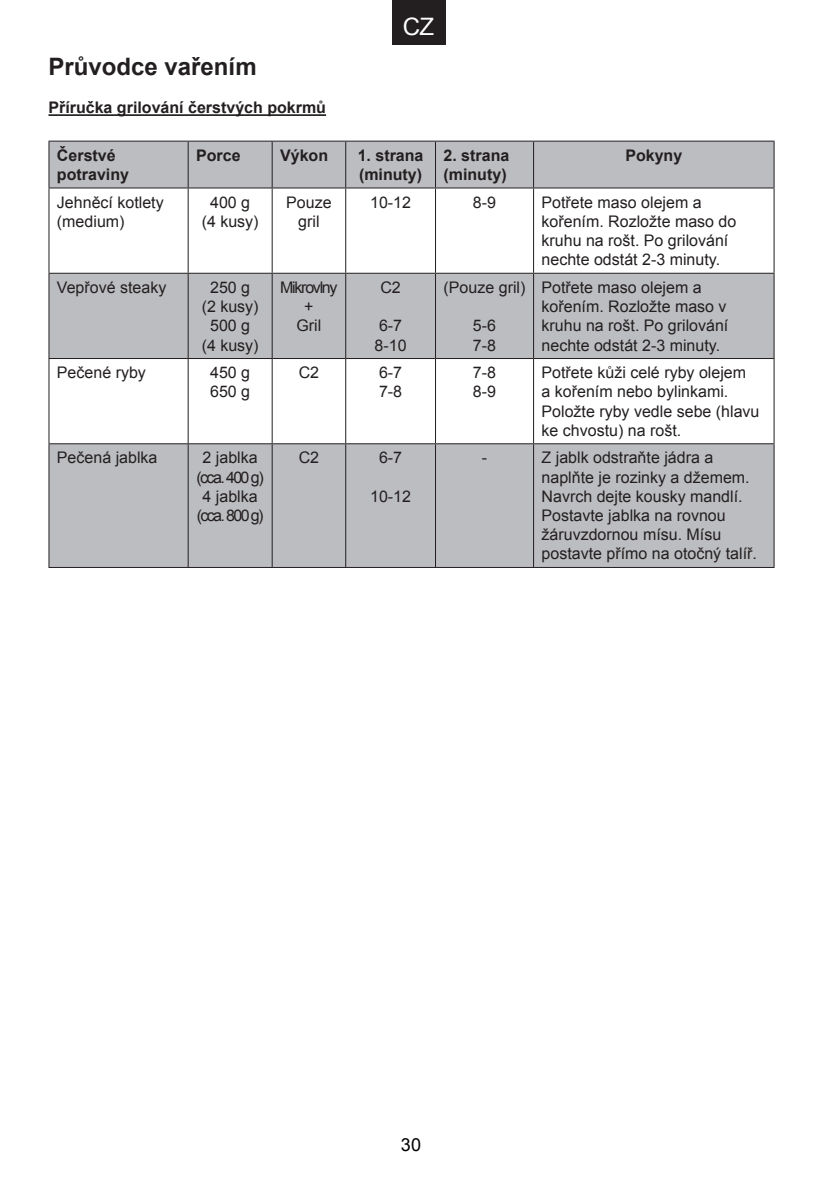
<style>
.page{position:relative;width:822px;height:1191px;background:#fff}
.page>*{position:absolute;margin:0;border:0;box-sizing:border-box;transform-origin:0 0}
.t1{font:700 24px "Arial";color:#231f20}
.t2{font:24px "Arial";color:#fff}
.t3{font:18px "Arial";color:#000}
.t4{font:16px/19.2px "Arial";color:#231f20}
.t5{font:700 16px/19.2px "Arial";color:#231f20}
.t6{font:16px/19.2px "Arial";letter-spacing:-.08em;color:#231f20;text-align:center}
</style>
<div class="page">
<hr style="left:48px;top:114px;width:278px;height:2px;background:#231f20">
<svg style="left:49px;top:142px;width:724px;height:425px;fill:#bcbdc0"></svg>
<hr style="left:48px;top:141px;width:140px;height:1px;background:#231f20">
<hr style="left:48px;top:142px;width:1px;height:45px;background:#231f20">
<hr style="left:188px;top:141px;width:84px;height:1px;background:#231f20">
<hr style="left:188px;top:142px;width:1px;height:45px;background:#231f20">
<hr style="left:272px;top:141px;width:74px;height:1px;background:#231f20">
<hr style="left:272px;top:142px;width:1px;height:45px;background:#231f20">
<hr style="left:346px;top:141px;width:89px;height:1px;background:#231f20">
<hr style="left:345px;top:142px;width:1px;height:45px;background:#231f20">
<hr style="left:435px;top:141px;width:98px;height:1px;background:#231f20">
<hr style="left:435px;top:142px;width:1px;height:45px;background:#231f20">
<hr style="left:533px;top:141px;width:241px;height:1px;background:#231f20">
<hr style="left:533px;top:142px;width:1px;height:45px;background:#231f20">
<hr style="left:773px;top:142px;width:1px;height:45px;background:#231f20">
<hr style="left:48px;top:187px;width:140px;height:1px;background:#231f20">
<hr style="left:48px;top:188px;width:1px;height:85px;background:#231f20">
<hr style="left:188px;top:187px;width:84px;height:1px;background:#231f20">
<hr style="left:188px;top:188px;width:1px;height:85px;background:#231f20">
<hr style="left:272px;top:187px;width:74px;height:1px;background:#231f20">
<hr style="left:272px;top:188px;width:1px;height:85px;background:#231f20">
<hr style="left:346px;top:187px;width:89px;height:1px;background:#231f20">
<hr style="left:345px;top:188px;width:1px;height:85px;background:#231f20">
<hr style="left:435px;top:187px;width:98px;height:1px;background:#231f20">
<hr style="left:435px;top:188px;width:1px;height:85px;background:#231f20">
<hr style="left:533px;top:187px;width:241px;height:1px;background:#231f20">
<hr style="left:533px;top:188px;width:1px;height:85px;background:#231f20">
<hr style="left:773px;top:188px;width:1px;height:85px;background:#231f20">
<hr style="left:48px;top:273px;width:140px;height:1px;background:#231f20">
<hr style="left:48px;top:274px;width:1px;height:84px;background:#231f20">
<hr style="left:188px;top:273px;width:84px;height:1px;background:#231f20">
<hr style="left:188px;top:274px;width:1px;height:84px;background:#231f20">
<hr style="left:272px;top:273px;width:74px;height:1px;background:#231f20">
<hr style="left:272px;top:274px;width:1px;height:84px;background:#231f20">
<hr style="left:346px;top:273px;width:89px;height:1px;background:#231f20">
<hr style="left:345px;top:274px;width:1px;height:84px;background:#231f20">
<hr style="left:435px;top:273px;width:98px;height:1px;background:#231f20">
<hr style="left:435px;top:274px;width:1px;height:84px;background:#231f20">
<hr style="left:533px;top:273px;width:241px;height:1px;background:#231f20">
<hr style="left:533px;top:274px;width:1px;height:84px;background:#231f20">
<hr style="left:773px;top:274px;width:1px;height:84px;background:#231f20">
<hr style="left:48px;top:358px;width:140px;height:1px;background:#231f20">
<hr style="left:48px;top:359px;width:1px;height:84px;background:#231f20">
<hr style="left:188px;top:358px;width:84px;height:1px;background:#231f20">
<hr style="left:188px;top:359px;width:1px;height:84px;background:#231f20">
<hr style="left:272px;top:358px;width:74px;height:1px;background:#231f20">
<hr style="left:272px;top:359px;width:1px;height:84px;background:#231f20">
<hr style="left:346px;top:358px;width:89px;height:1px;background:#231f20">
<hr style="left:345px;top:359px;width:1px;height:84px;background:#231f20">
<hr style="left:435px;top:358px;width:98px;height:1px;background:#231f20">
<hr style="left:435px;top:359px;width:1px;height:84px;background:#231f20">
<hr style="left:533px;top:358px;width:241px;height:1px;background:#231f20">
<hr style="left:533px;top:359px;width:1px;height:84px;background:#231f20">
<hr style="left:773px;top:359px;width:1px;height:84px;background:#231f20">
<hr style="left:48px;top:443px;width:140px;height:1px;background:#231f20">
<hr style="left:48px;top:444px;width:1px;height:123px;background:#231f20">
<hr style="left:188px;top:443px;width:84px;height:1px;background:#231f20">
<hr style="left:188px;top:444px;width:1px;height:123px;background:#231f20">
<hr style="left:272px;top:443px;width:74px;height:1px;background:#231f20">
<hr style="left:272px;top:444px;width:1px;height:123px;background:#231f20">
<hr style="left:346px;top:443px;width:89px;height:1px;background:#231f20">
<hr style="left:345px;top:444px;width:1px;height:123px;background:#231f20">
<hr style="left:435px;top:443px;width:98px;height:1px;background:#231f20">
<hr style="left:435px;top:444px;width:1px;height:123px;background:#231f20">
<hr style="left:533px;top:443px;width:241px;height:1px;background:#231f20">
<hr style="left:533px;top:444px;width:1px;height:123px;background:#231f20">
<hr style="left:773px;top:444px;width:1px;height:123px;background:#231f20">
<hr style="left:48px;top:567px;width:726px;height:1px;background:#231f20">
<div style="left:392px;top:0;width:53px;height:44px;background:#231f20"></div>
<h1 class="t2" style="left:403px;top:13px;width:33px">CZ</h1>
<h1 class="t1" style="left:48px;top:51px;width:210px">Průvodce vařením</h1>
<p class="t5" style="left:48px;top:99px;width:279px">Příručka grilování čerstvých pokrmů</p>
<p class="t5" style="left:57px;top:146px;width:74px">Čerstvé potraviny</p>
<p class="t5" style="left:196px;top:146px;width:46px">Porce</p>
<p class="t5" style="left:280px;top:146px;width:50px">Výkon</p>
<p class="t5" style="left:357px;top:146px;width:67px">1. strana (minuty)</p>
<p class="t5" style="left:443px;top:146px;width:67px">2. strana (minuty)</p>
<p class="t5" style="left:625px;top:146px;width:58px">Pokyny</p>
<p class="t4" style="left:57px;top:193px;width:108px">Jehněcí kotlety (medium)</p>
<p class="t4" style="left:202px;top:193px;width:58px;text-align:center">400 g (4 kusy)</p>
<p class="t4" style="left:286px;top:193px;width:47px;text-align:center">Pouze gril</p>
<p class="t4" style="left:370px;top:193px;width:42px">10-12</p>
<p class="t4" style="left:473px;top:193px;width:25px">8-9</p>
<p class="t4" style="left:541px;top:193px;width:196px">Potřete maso olejem a kořením. Rozložte maso do kruhu na rošt. Po grilování nechte odstát 2-3 minuty.</p>
<p class="t4" style="left:57px;top:278px;width:111px">Vepřové steaky</p>
<p class="t4" style="left:202px;top:278px;width:58px;text-align:center">250 g (2 kusy)<br>500 g (4 kusy)</p>
<p class="t6" style="left:280px;top:278px;width:59px">Mikrovlny +<br>Gril</p>
<p class="t4" style="left:380px;top:278px;width:22px">C2</p>
<p class="t4" style="left:443px;top:278px;width:83px">(Pouze gril)</p>
<p class="t4" style="left:473px;top:316px;width:25px">5-6<br>7-8</p>
<p class="t4" style="left:541px;top:278px;width:188px">Potřete maso olejem a kořením. Rozložte maso v kruhu na rošt. Po grilování nechte odstát 2-3 minuty.</p>
<p class="t4" style="left:374px;top:316px;width:34px">6-7<br>8-10</p>
<p class="t4" style="left:57px;top:363px;width:90px">Pečené ryby</p>
<p class="t4" style="left:210px;top:363px;width:42px">450 g<br>650 g</p>
<p class="t4" style="left:299px;top:363px;width:22px">C2</p>
<p class="t4" style="left:379px;top:363px;width:25px">6-7<br>7-8</p>
<p class="t4" style="left:473px;top:363px;width:25px">7-8<br>8-9</p>
<p class="t4" style="left:541px;top:363px;width:219px">Potřete kůži celé ryby olejem<br>a kořením nebo bylinkami.<br>Položte ryby vedle sebe (hlavu ke chvostu) na rošt.</p>
<p class="t4" style="left:57px;top:448px;width:102px">Pečená jablka</p>
<p class="t4" style="left:196px;top:448px;width:69px;text-align:center">2 jablka (cca. 400 g)<br>4 jablka (cca. 800 g)</p>
<p class="t4" style="left:299px;top:448px;width:22px">C2</p>
<p class="t4" style="left:379px;top:448px;width:25px">6-7</p>
<p class="t4" style="left:482px;top:448px;width:7px">-</p>
<p class="t4" style="left:541px;top:448px;width:217px">Z jablk odstraňte jádra a naplňte je rozinky a džemem.<br>Navrch dejte kousky mandlí.<br>Postavte jablka na rovnou žáruvzdornou mísu. Mísu postavte přímo na otočný talíř.</p>
<p class="t4" style="left:370px;top:487px;width:42px">10-12</p>
<p class="t3" style="left:401px;top:1133px;width:22px">30</p>
</div>
